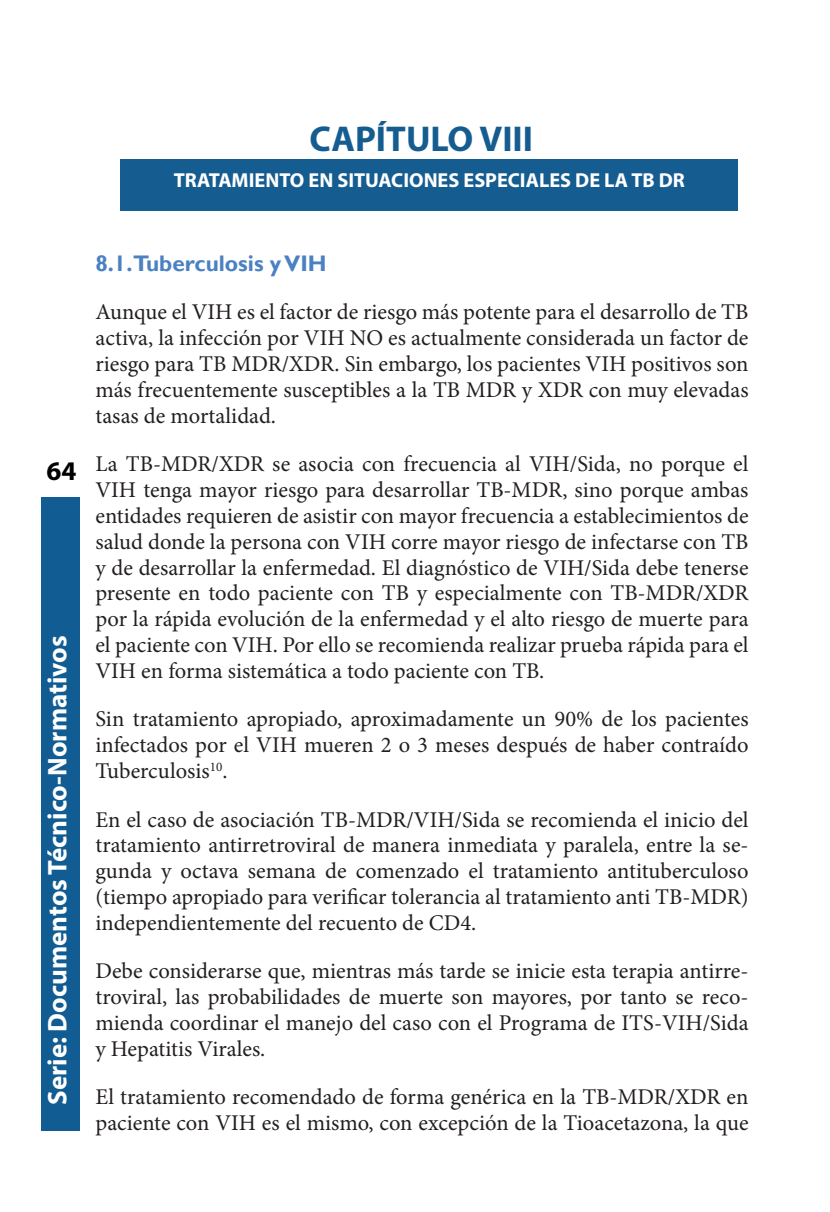
<style>
.page{position:relative;width:830px;height:1212px;background:#fff}
.page>*{position:absolute;margin:0;border:0;box-sizing:border-box;transform-origin:0 0}
.t1{font:700 36px "Myriad Pro";color:#155d91}
.t2{font:700 27px "Myriad Pro";color:#fff}
.t3{font:700 27px "Myriad Pro";color:#000}
.t4{font:22.5px/25.9px "Minion Pro";color:#231f20;text-align:justify}
.t5{font:700 22.5px "Gill Sans";color:#4a81c2}
.t6{font:700 20.25px "Myriad Pro";color:#fff}
</style>
<div class="page">
<div style="left:41px;top:497px;width:39px;height:634px;background:#105c93"></div>
<div style="left:121px;top:159px;width:616px;height:52px;background:#155d91"></div>
<p class="t1" style="left:309px;top:116px;width:225px">CAPÍTULO VIII</p>
<p class="t6" style="left:174px;top:167px;width:512px">TRATAMIENTO EN SITUACIONES ESPECIALES DE LA TB DR</p>
<p class="t3" style="left:47px;top:453px;width:31px">64</p>
<p class="t2" style="left:40px;top:1105px;width:471px;rotate:-90deg">Serie: Documentos Técnico-Normativos</p>
<p class="t5" style="left:95px;top:250px;width:233px">8.1.Tuberculosis y VIH</p>
<p class="t4" style="left:95px;top:299px;width:654px">Aunque el VIH es el factor de riesgo más potente para el desarrollo de TB activa, la infección por VIH NO es actualmente considerada un factor de riesgo para TB MDR/XDR. Sin embargo, los pacientes VIH positivos son más frecuentemente susceptibles a la TB MDR y XDR con muy elevadas tasas de mortalidad.</p>
<p class="t4" style="left:95px;top:451px;width:654px">La TB-MDR/XDR se asocia con frecuencia al VIH/Sida, no porque el VIH tenga mayor riesgo para desarrollar TB-MDR, sino porque ambas entidades requieren de asistir con mayor frecuencia a establecimientos de salud donde la persona con VIH corre mayor riesgo de infectarse con TB y de desarrollar la enfermedad. El diagnóstico de VIH/Sida debe tenerse presente en todo paciente con TB y especialmente con TB-MDR/XDR por la rápida evolución de la enfermedad y el alto riesgo de muerte para el paciente con VIH. Por ello se recomienda realizar prueba rápida para el VIH en forma sistemática a todo paciente con TB.</p>
<p class="t4" style="left:95px;top:706px;width:654px">Sin tratamiento apropiado, aproximadamente un 90% de los pacientes infectados por el VIH mueren 2 o 3 meses después de haber contraído Tuberculosis<sup>10</sup>.</p>
<p class="t4" style="left:95px;top:806px;width:654px">En el caso de asociación TB-MDR/VIH/Sida se recomienda el inicio del tratamiento antirretroviral de manera inmediata y paralela, entre la se&shy;gunda y octava semana de comenzado el tratamiento antituberculoso (tiempo apropiado para verificar tolerancia al tratamiento anti TB-MDR) independientemente del recuento de CD4.</p>
<p class="t4" style="left:95px;top:958px;width:654px">Debe considerarse que, mientras más tarde se inicie esta terapia antirre&shy;troviral, las probabilidades de muerte son mayores, por tanto se reco&shy;mienda coordinar el manejo del caso con el Programa de ITS-VIH/Sida y Hepatitis Virales.</p>
<p class="t4" style="left:95px;top:1084px;width:654px">El tratamiento recomendado de forma genérica en la TB-MDR/XDR en paciente con VIH es el mismo, con excepción de la Tioacetazona, la que</p>
</div>
